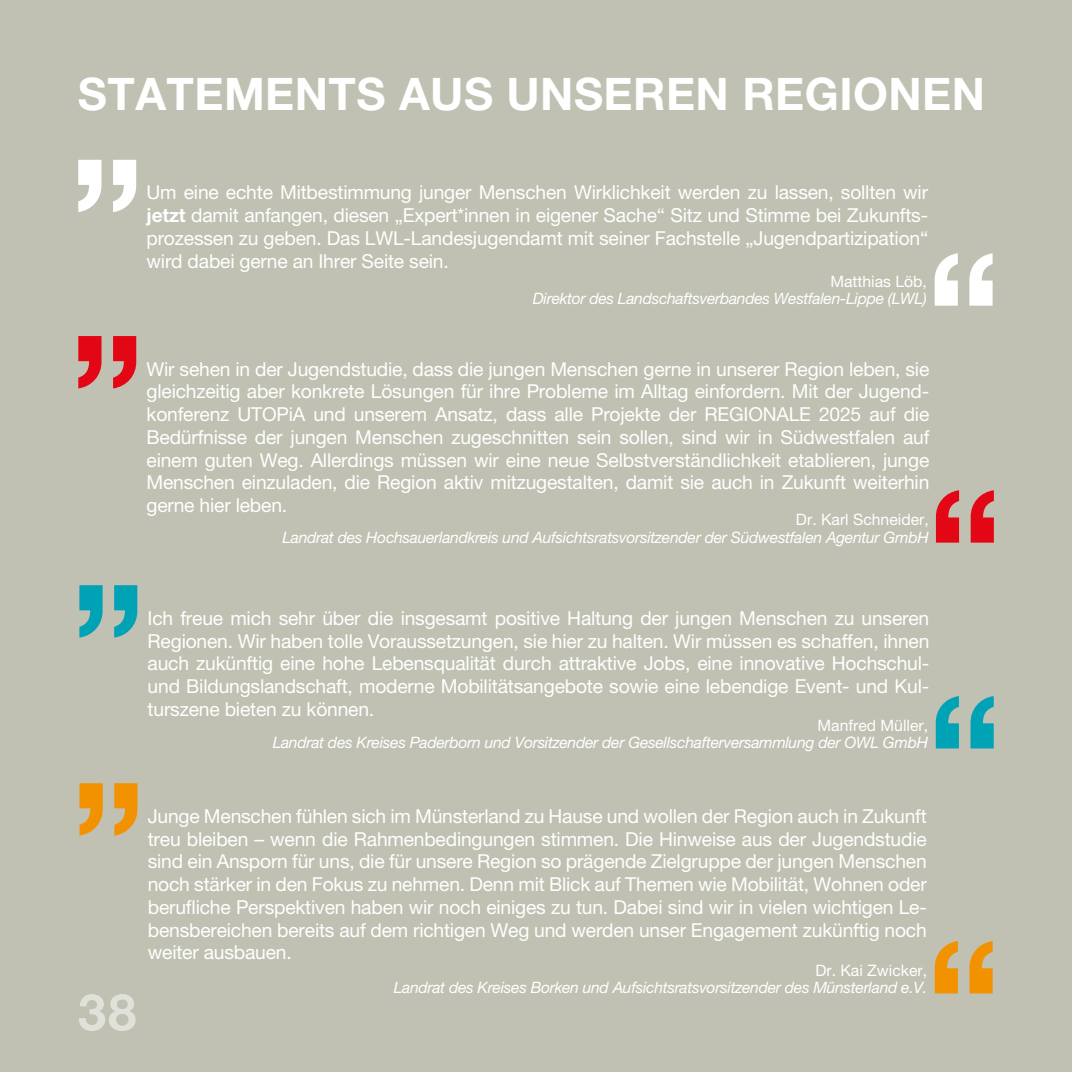
<style>
.page{position:relative;width:1072px;height:1072px;background:#fff}
.page>*{position:absolute;margin:0;border:0;box-sizing:border-box;transform-origin:0 0}
.t1{font:700 163.1px "Helvetica Neue LT Pro";color:#00a2b6}
.t2{font:700 163.1px "Helvetica Neue LT Pro";color:#f39200}
.t3{font:700 163.1px "Helvetica Neue LT Pro";color:#e30614}
.t4{font:700 163.1px "Helvetica Neue LT Pro";color:#fff}
.t5{font:700 50.75px "Helvetica Neue LT Pro";color:#e0e1d8}
.t6{font:700 44.98px "Helvetica Neue LT Pro";letter-spacing:.01em;color:#fff}
.t7{font:19.25px/22.8px "Helvetica Neue LT Pro";letter-spacing:-.01em;color:#fff;text-align:justify}
.t8{font:italic 15.75px "Helvetica Neue LT Pro";letter-spacing:-.02em;color:#fff}
.t9{font:15.75px "Helvetica Neue LT Pro";color:#fff}
.s1{font-weight:700}
</style>
<div class="page">
<div style="left:0;top:0;width:1057px;height:1071px;background:#c0c1b2"></div>
<div style="left:1057px;top:0;width:14px;height:1071px;background:#c0c1b2"></div>
<h3 class="t6" style="left:78px;top:66px;width:908px">STATEMENTS AUS UNSEREN REGIONEN</h3>
<h1 class="t4" style="left:69px;top:26px;width:77px">„</h1>
<p class="t7" style="left:146px;top:181px;width:783px">Um eine echte Mitbestimmung junger Menschen Wirklichkeit werden zu lassen, sollten wir <span class="s1">jetzt</span> damit anfangen, diesen „Expert*innen in eigener Sache“ Sitz und Stimme bei Zukunfts&shy;prozessen zu geben. Das LWL-Landesjugendamt mit seiner Fachstelle „Jugendpartizipation“ wird dabei gerne an Ihrer Seite sein.</p>
<h1 class="t4" style="left:1001px;top:439px;width:77px;rotate:-180deg">„</h1>
<p class="t9" style="left:830px;top:272px;width:98px">Matthias Löb,</p>
<p class="t8" style="left:533px;top:289px;width:396px">Direktor des Landschaftsverbandes Westfalen-Lippe (LWL)</p>
<h1 class="t3" style="left:69px;top:202px;width:77px">„</h1>
<p class="t7" style="left:147px;top:357px;width:784px">Wir sehen in der Jugendstudie, dass die jungen Menschen gerne in unserer Region leben, sie gleichzeitig aber konkrete Lösungen für ihre Probleme im Alltag einfordern. Mit der Jugend&shy;konferenz UTOPiA und unserem Ansatz, dass alle Projekte der REGIONALE 2025 auf die Bedürfnisse der jungen Menschen zugeschnitten sein sollen, sind wir in Südwestfalen auf einem guten Weg. Allerdings müssen wir eine neue Selbstverständlichkeit etablieren, junge Menschen einzuladen, die Region aktiv mitzugestalten, damit sie auch in Zukunft weiterhin gerne hier leben.</p>
<h1 class="t3" style="left:1002px;top:676px;width:77px;rotate:-180deg">„</h1>
<p class="t9" style="left:796px;top:510px;width:134px">Dr. Karl Schneider,</p>
<p class="t8" style="left:282px;top:527px;width:648px">Landrat des Hochsauerlandkreis und Aufsichtsratsvorsitzender der Südwestfalen Agentur GmbH</p>
<h1 class="t1" style="left:71px;top:451px;width:77px">„</h1>
<p class="t7" style="left:148px;top:606px;width:783px">Ich freue mich sehr über die insgesamt positive Haltung der jungen Menschen zu unseren Regionen. Wir haben tolle Voraussetzungen, sie hier zu halten. Wir müssen es schaffen, ihnen auch zukünftig eine hohe Lebensqualität durch attraktive Jobs, eine innovative Hochschul&shy;und Bildungslandschaft, moderne Mobilitätsangebote sowie eine lebendige Event- und Kul&shy;turszene bieten zu können.</p>
<h1 class="t1" style="left:1002px;top:882px;width:77px;rotate:-180deg">„</h1>
<p class="t9" style="left:817px;top:715px;width:112px">Manfred Müller,</p>
<p class="t8" style="left:273px;top:733px;width:657px">Landrat des Kreises Paderborn und Vorsitzender der Gesellschafterversammlung der OWL GmbH</p>
<h1 class="t2" style="left:71px;top:649px;width:77px">„</h1>
<h2 class="t5" style="left:78px;top:980px;width:60px">38</h2>
<p class="t7" style="left:148px;top:804px;width:780px">Junge Menschen fühlen sich im Münsterland zu Hause und wollen der Region auch in Zukunft treu bleiben – wenn die Rahmenbedingungen stimmen. Die Hinweise aus der Jugendstudie sind ein Ansporn für uns, die für unsere Region so prägende Zielgruppe der jungen Menschen noch stärker in den Fokus zu nehmen. Denn mit Blick auf Themen wie Mobilität, Wohnen oder berufliche Perspektiven haben wir noch einiges zu tun. Dabei sind wir in vielen wichtigen Le&shy;bensbereichen bereits auf dem richtigen Weg und werden unser Engagement zukünftig noch weiter ausbauen.</p>
<h1 class="t2" style="left:1001px;top:1127px;width:77px;rotate:-180deg">„</h1>
<p class="t9" style="left:815px;top:960px;width:113px">Dr. Kai Zwicker,</p>
<p class="t8" style="left:394px;top:977px;width:535px">Landrat des Kreises Borken und Aufsichtsratsvorsitzender des Münsterland e.V.</p>
</div>
